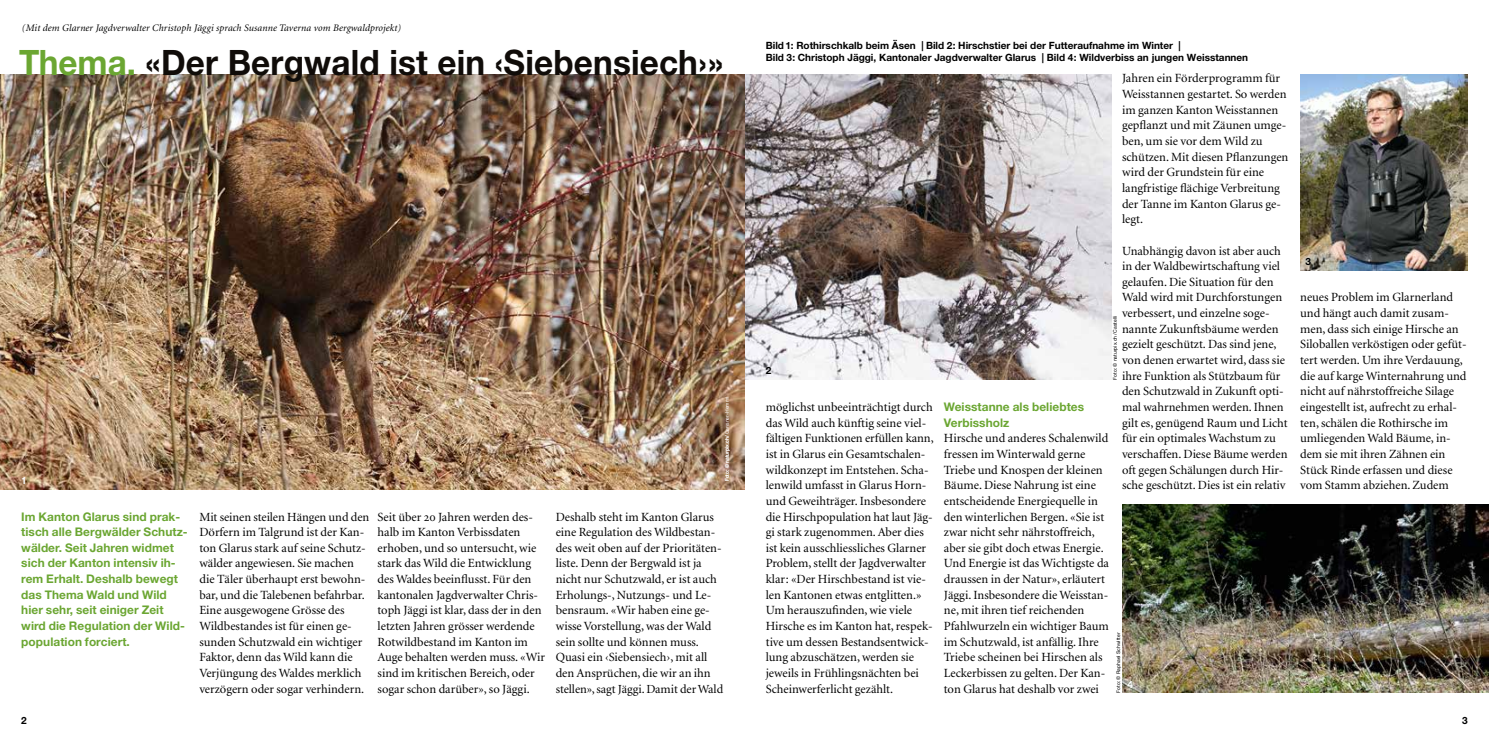
<style>
.page{position:relative;width:1489px;height:745px;background:#fff}
.page>*{position:absolute;margin:0;border:0;box-sizing:border-box;transform-origin:0 0}
.t1{font:700 35px "Helvetica Neue LT Std";letter-spacing:.005em;color:#100c09;scale:.95 1}
.t2{font:12.5px/15.6px "Minion";color:#000}
.t3{font:12.38px "Minion";letter-spacing:-.005em;color:#000}
.t4{font:700 11.88px/15.6px "Helvetica Neue LT Std";letter-spacing:.005em;color:#6ba632}
.t5{font:700 10px/12.5px "Helvetica Neue LT Std";color:#000}
.t6{font:italic 10px "Minion";letter-spacing:.01em;color:#000}
.t7{font:700 10px "Helvetica Neue LT Std";color:#fff}
.t8{font:5px "Helvetica Neue LT Std";letter-spacing:.01em;color:#000}
.t9{font:5px "Helvetica Neue LT Std";letter-spacing:.01em;color:#fff}
.s1{color:#6ba632}
.s2{font-family:"Minion Regular SC"}
</style>
<div class="page">
<img style="left:744px;top:74px;width:367px;height:305px">
<img style="left:1300px;top:74px;width:167px;height:196px">
<img style="left:1122px;top:504px;width:366px;height:188px">
<img style="left:0;top:74px;width:744px;height:415px">
<p class="t6" style="left:22px;top:23px;width:380px">(Mit dem Glarner Jagdverwalter Christoph Jäggi sprach Susanne Taverna vom Bergwaldprojekt)</p>
<h1 class="t1" style="left:19px;top:40px;width:742px"><span class="s1">Thema.</span> «Der Bergwald ist ein ‹Siebensiech›»</h1>
<p class="t7" style="left:21px;top:474px;width:7px">1</p>
<p class="t9" style="left:724px;top:481px;width:86px;rotate:-90deg">Foto: © naturpix.ch /Gansner-Hemmi</p>
<p class="t4" style="left:21px;top:508px;width:168px">Im Kanton Glarus sind prak&shy;tisch alle Bergwälder Schutz&shy;wälder. Seit Jahren widmet sich der Kanton intensiv ih&shy;rem Erhalt. Deshalb bewegt das Thema Wald und Wild hier sehr, seit einiger Zeit wird die Regulation der Wild&shy;population forciert.</p>
<p class="t3" style="left:199px;top:510px;width:171px">Mit seinen steilen Hängen und den</p>
<p class="t2" style="left:199px;top:524px;width:168px">Dörfern im Talgrund ist der Kan&shy;ton Glarus stark auf seine Schutz&shy;wälder angewiesen. Sie machen die Täler überhaupt erst bewohn&shy;bar, und die Talebenen befahrbar.<br>Eine ausgewogene Grösse des<br>Wildbestandes ist für einen ge&shy;sunden Schutzwald ein wichtiger<br>Faktor, denn das Wild kann die<br>Verjüngung des Waldes merklich verzögern oder sogar verhindern.</p>
<p class="t2" style="left:377px;top:509px;width:169px">Seit über <span class="s2">20</span> Jahren werden des&shy;halb im Kanton Verbissdaten erhoben, und so untersucht, wie stark das Wild die Entwicklung des Waldes beeinflusst. Für den kantonalen Jagdverwalter Chris&shy;toph Jäggi ist klar, dass der in den letzten Jahren grösser werdende<br>Rotwildbestand im Kanton im<br>Auge behalten werden muss. «Wir sind im kritischen Bereich, oder sogar schon darüber», so Jäggi.</p>
<p class="t2" style="left:555px;top:509px;width:167px">Deshalb steht im Kanton Glarus eine Regulation des Wildbestan&shy;des weit oben auf der Prioritäten&shy;liste. Denn der Bergwald ist ja nicht nur Schutzwald, er ist auch<br>Erholungs-, Nutzungs- und Le&shy;bensraum. «Wir haben eine ge&shy;wisse Vorstellung, was der Wald sein sollte und können muss.<br>Quasi ein ‹Siebensiech›, mit all den Ansprüchen, die wir an ihn</p>
<p class="t3" style="left:555px;top:682px;width:169px">stellen», sagt Jäggi. Damit der Wald</p>
<p class="t5" style="left:765px;top:39px;width:484px">Bild 1: Rothirschkalb beim Äsen | Bild 2: Hirschstier bei der Futteraufnahme im Winter |<br>Bild 3: Christoph Jäggi, Kantonaler Jagdverwalter Glarus | Bild 4: Wildverbiss an jungen Weisstannen</p>
<p class="t2" style="left:1121px;top:71px;width:168px">Jahren ein Förderprogramm für<br>Weisstannen gestartet. So werden im ganzen Kanton Weisstannen gepflanzt und mit Zäunen umge&shy;ben, um sie vor dem Wild zu schützen. Mit diesen Pflanzungen wird der Grundstein für eine langfristige flächige Verbreitung der Tanne im Kanton Glarus ge&shy;legt.</p>
<p class="t2" style="left:1121px;top:243px;width:167px">Unabhängig davon ist aber auch in der Waldbewirtschaftung viel gelaufen. Die Situation für den<br>Wald wird mit Durchforstungen verbessert, und einzelne soge&shy;nannte Zukunftsbäume werden gezielt geschützt. Das sind jene, von denen erwartet wird, dass sie ihre Funktion als Stützbaum für den Schutzwald in Zukunft opti&shy;mal wahrnehmen werden. Ihnen gilt es, genügend Raum und Licht für ein optimales Wachstum zu verschaffen. Diese Bäume werden oft gegen Schälungen durch Hir&shy;sche geschützt. Dies ist ein relativ</p>
<p class="t8" style="left:1112px;top:379px;width:65px;rotate:-90deg">Foto: © naturpix.ch /Castelli</p>
<p class="t5" style="left:765px;top:364px;width:7px">2</p>
<p class="t2" style="left:765px;top:399px;width:169px">möglichst unbeeinträchtigt durch das Wild auch künftig seine viel&shy;fältigen Funktionen erfüllen kann, ist in Glarus ein Gesamtschalen&shy;wildkonzept im Entstehen. Scha&shy;lenwild umfasst in Glarus Horn&shy;und Geweihträger. Insbesondere die Hirschpopulation hat laut Jäg&shy;gi stark zugenommen. Aber dies ist kein ausschliessliches Glarner Problem, stellt der Jagdverwalter klar: «Der Hirschbestand ist vie&shy;len Kantonen etwas entglitten.» Um herauszufinden, wie viele Hirsche es im Kanton hat, respek&shy;tive um dessen Bestandsentwick&shy;lung abzuschätzen, werden sie jeweils in Frühlingsnächten bei Scheinwerferlicht gezählt.</p>
<p class="t4" style="left:943px;top:398px;width:142px">Weisstanne als beliebtes<br>Verbissholz</p>
<p class="t2" style="left:943px;top:430px;width:167px">Hirsche und anderes Schalenwild fressen im Winterwald gerne<br>Triebe und Knospen der kleinen<br>Bäume. Diese Nahrung ist eine entscheidende Energiequelle in den winterlichen Bergen. «Sie ist zwar nicht sehr nährstoffreich, aber sie gibt doch etwas Energie.<br>Und Energie ist das Wichtigste da draussen in der Natur», erläutert<br>Jäggi. Insbesondere die Weisstan&shy;ne, mit ihren tief reichenden<br>Pfahlwurzeln ein wichtiger Baum im Schutzwald, ist anfällig. Ihre<br>Triebe scheinen bei Hirschen als<br>Leckerbissen zu gelten. Der Kan&shy;ton Glarus hat deshalb vor zwei</p>
<p class="t8" style="left:1115px;top:692px;width:61px;rotate:-90deg">Foto: © Raphael Schwitter</p>
<p class="t7" style="left:1127px;top:677px;width:7px">4</p>
<p class="t5" style="left:1305px;top:255px;width:7px">3</p>
<p class="t2" style="left:1300px;top:290px;width:168px">neues Problem im Glarnerland und hängt auch damit zusam&shy;men, dass sich einige Hirsche an<br>Siloballen verköstigen oder gefüt&shy;tert werden. Um ihre Verdauung, die auf karge Winternahrung und nicht auf nährstoffreiche Silage eingestellt ist, aufrecht zu erhal&shy;ten, schälen die Rothirsche im umliegenden Wald Bäume, in&shy;dem sie mit ihren Zähnen ein<br>Stück Rinde erfassen und diese vom Stamm abziehen. Zudem</p>
<p class="t5" style="left:21px;top:713px;width:7px">2</p>
<p class="t5" style="left:1461px;top:713px;width:7px">3</p>
</div>
